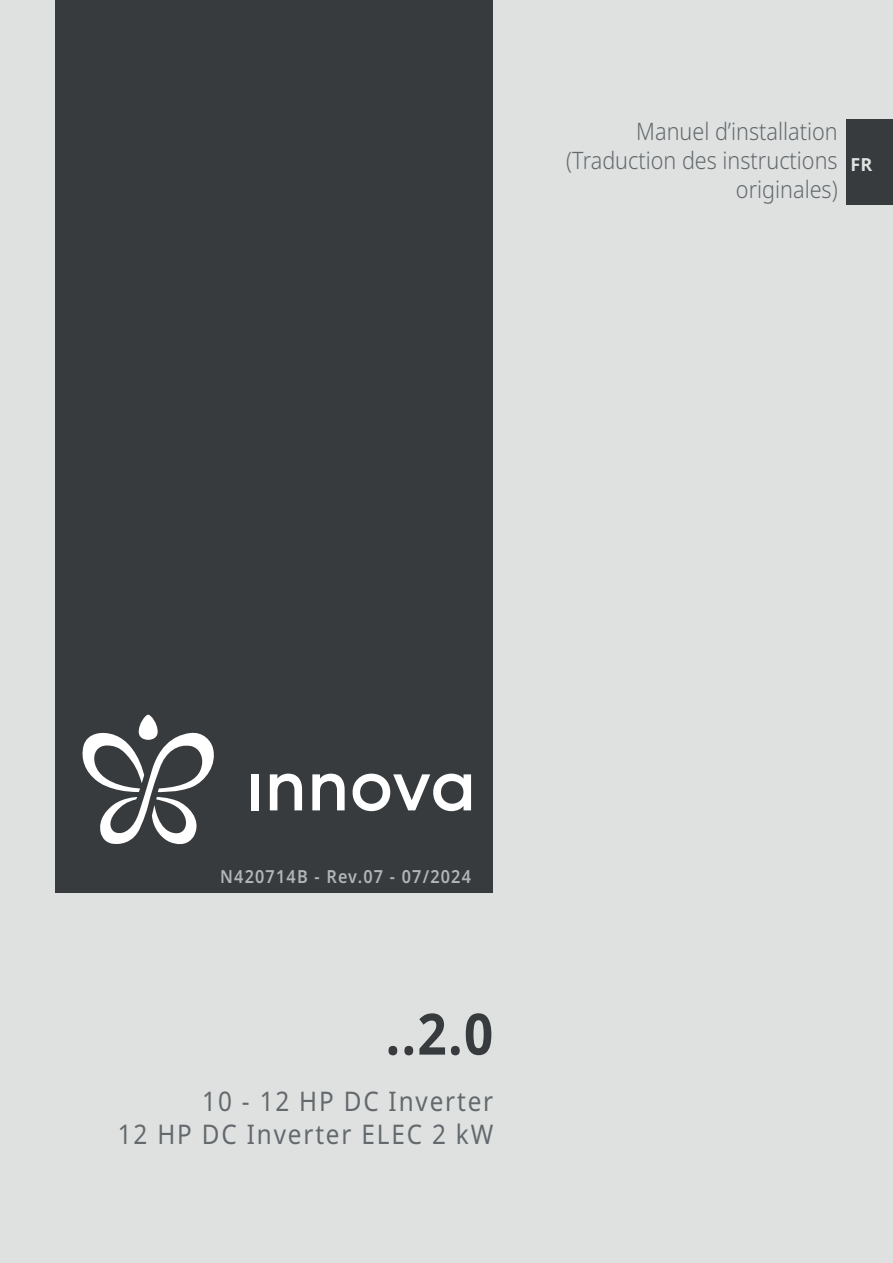
<style>
.page{position:relative;width:893px;height:1263px;background:#dfe1e1}
.page>*{position:absolute;margin:0;border:0;box-sizing:border-box;transform-origin:0 0}
.t1{font:700 57px "Noto Sans";color:#373b3e;scale:.9 1}
.t2{font:27px/32.4px "Noto Sans";letter-spacing:.075em;color:#63696c;text-align:right;scale:.9 1}
.t3{font:300 24px/28.8px "Noto Sans";color:#63696c;text-align:right;scale:.9 1}
.t4{font:600 18px "Noto Sans";letter-spacing:.075em;color:#b0b5b7;scale:.9 1}
.t5{font:700 18px "Noto Sans";color:#dfe1e1}
</style>
<div class="page">
<div style="left:55px;top:0;width:438px;height:893px;background:#373b3e"></div>
<div style="left:846px;top:119px;width:47px;height:85px;background:#373b3e"></div>
<div style="left:252px;top:774px;width:7px;height:36px;background:#fff"></div>
<svg style="left:270px;top:774px;width:32px;height:36px"></svg>
<svg style="left:312px;top:774px;width:33px;height:36px"></svg>
<svg style="left:353px;top:774px;width:118px;height:37px"></svg>
<svg style="left:83px;top:715px;width:131px;height:129px"></svg>
<p class="t3" style="left:566px;top:118px;width:303px">Manuel d’installation (Traduction des instructions originales)</p>
<p class="t5" style="left:850px;top:151px;width:23px">FR</p>
<p class="t4" style="left:220px;top:864px;width:280px">N420714B - Rev.07 - 07/2024</p>
<h1 class="t1" style="left:386px;top:994px;width:121px">..2.0</h1>
<p class="t2" style="left:118px;top:1086px;width:419px">10 - 12 HP DC Inverter<br>12 HP DC Inverter ELEC 2 kW</p>
</div>
